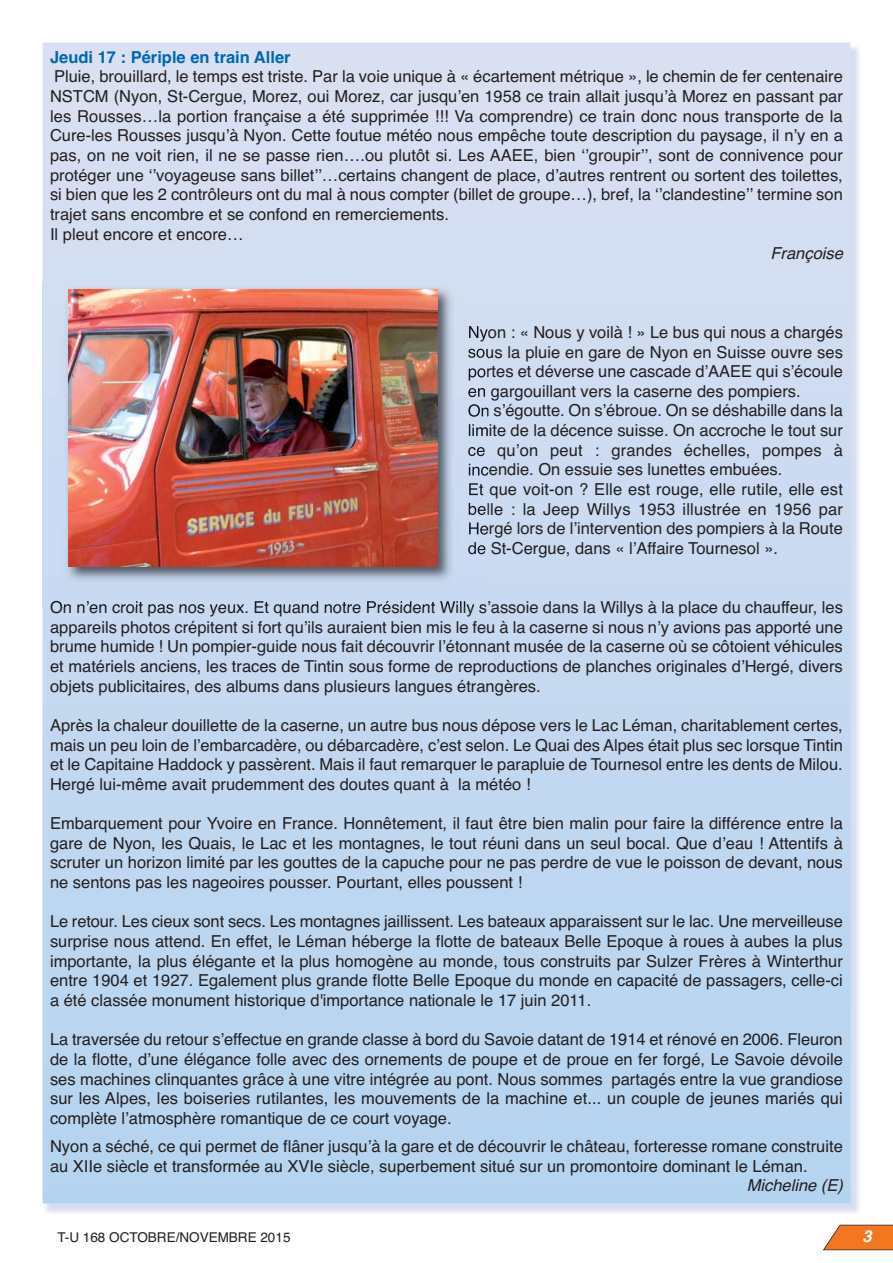
<style>
.page{position:relative;width:893px;height:1263px;background:#fff}
.page>*{position:absolute;margin:0;border:0;box-sizing:border-box;transform-origin:0 0}
.t1{font:16.5px/19.6px "Helvetica";color:#231f20;text-align:justify}
.t2{font:700 16.5px "Helvetica";color:#0066b3}
.t3{font:italic 16.5px "Helvetica";color:#231f20}
.t4{font:italic 700 16.5px "Helvetica";color:#fff}
.t5{font:13.5px "Helvetica";color:#231f20}
</style>
<div class="page">
<svg style="left:823px;top:1225px;width:70px;height:25px"></svg>
<img style="left:42px;top:42px;width:817px;height:1171px">
<img style="left:43px;top:43px;width:807px;height:1160px">
<img style="left:42px;top:282px;width:445px;height:324px">
<img style="left:469px;top:326px;width:18px;height:15px">
<img style="left:468px;top:346px;width:19px;height:15px">
<img style="left:469px;top:365px;width:18px;height:16px">
<img style="left:468px;top:385px;width:19px;height:15px">
<img style="left:468px;top:404px;width:19px;height:16px">
<img style="left:469px;top:424px;width:18px;height:12px">
<img style="left:468px;top:444px;width:19px;height:15px">
<img style="left:469px;top:463px;width:18px;height:13px">
<img style="left:469px;top:483px;width:18px;height:15px">
<img style="left:469px;top:503px;width:18px;height:15px">
<img style="left:469px;top:522px;width:18px;height:16px">
<img style="left:468px;top:542px;width:19px;height:16px">
<img style="left:51px;top:601px;width:112px;height:5px">
<img style="left:69px;top:289px;width:368px;height:277px">
<p class="t2" style="left:50px;top:51px;width:242px">Jeudi 17 : Périple en train Aller</p>
<p class="t1" style="left:50px;top:68px;width:794px;text-align:left">Pluie, brouillard, le temps est triste. Par la voie unique à « écartement métrique », le chemin de fer centenaire NSTCM (Nyon, St-Cergue, Morez, oui Morez, car jusquʼen 1958 ce train allait jusquʼà Morez en passant par les Rousses…la portion française a été supprimée !!! Va comprendre) ce train donc nous transporte de la Cure-les Rousses jusquʼà Nyon. Cette foutue météo nous empêche toute description du paysage, il nʼy en a pas, on ne voit rien, il ne se passe rien….ou plutôt si. Les AAEE, bien ʻʼgroupirʼʼ, sont de connivence pour protéger une ʻʼvoyageuse sans billetʼʼ…certains changent de place, dʼautres rentrent ou sortent des toilettes, si bien que les 2 contrôleurs ont du mal à nous compter (billet de groupe…), bref, la ʻʼclandestineʼʼ termine son trajet sans encombre et se confond en remerciements.<br>Il pleut encore et encore…</p>
<p class="t3" style="left:770px;top:247px;width:77px">Françoise</p>
<p class="t1" style="left:468px;top:324px;width:377px;text-align:left">Nyon : « Nous y voilà ! » Le bus qui nous a chargés sous la pluie en gare de Nyon en Suisse ouvre ses portes et déverse une cascade dʼAAEE qui sʼécoule en gargouillant vers la caserne des pompiers.<br>On sʼégoutte. On sʼébroue. On se déshabille dans la limite de la décence suisse. On accroche le tout sur ce quʼon peut : grandes échelles, pompes à incendie. On essuie ses lunettes embuées.<br>Et que voit-on ? Elle est rouge, elle rutile, elle est belle : la Jeep Willys 1953 illustrée en 1956 par Hergé lors de lʼintervention des pompiers à la Route de St-Cergue, dans « lʼAffaire Tournesol ».</p>
<p class="t1" style="left:50px;top:599px;width:794px">On nʼen croit pas nos yeux. Et quand notre Président Willy sʼassoie dans la Willys à la place du chauffeur, les appareils photos crépitent si fort quʼils auraient bien mis le feu à la caserne si nous nʼy avions pas apporté une brume humide ! Un pompier-guide nous fait découvrir lʼétonnant musée de la caserne où se côtoient véhicules et matériels anciens, les traces de Tintin sous forme de reproductions de planches originales dʼHergé, divers objets publicitaires, des albums dans plusieurs langues étrangères.</p>
<p class="t1" style="left:50px;top:717px;width:794px">Après la chaleur douillette de la caserne, un autre bus nous dépose vers le Lac Léman, charitablement certes, mais un peu loin de lʼembarcadère, ou débarcadère, cʼest selon. Le Quai des Alpes était plus sec lorsque Tintin et le Capitaine Haddock y passèrent. Mais il faut remarquer le parapluie de Tournesol entre les dents de Milou.<br>Hergé lui-même avait prudemment des doutes quant à la météo !</p>
<p class="t1" style="left:50px;top:815px;width:794px">Embarquement pour Yvoire en France. Honnêtement, il faut être bien malin pour faire la différence entre la gare de Nyon, les Quais, le Lac et les montagnes, le tout réuni dans un seul bocal. Que dʼeau ! Attentifs à scruter un horizon limité par les gouttes de la capuche pour ne pas perdre de vue le poisson de devant, nous ne sentons pas les nageoires pousser. Pourtant, elles poussent !</p>
<p class="t1" style="left:50px;top:913px;width:794px">Le retour. Les cieux sont secs. Les montagnes jaillissent. Les bateaux apparaissent sur le lac. Une merveilleuse surprise nous attend. En effet, le Léman héberge la flotte de bateaux Belle Epoque à roues à aubes la plus importante, la plus élégante et la plus homogène au monde, tous construits par Sulzer Frères à Winterthur entre 1904 et 1927. Egalement plus grande flotte Belle Epoque du monde en capacité de passagers, celle-ci a été classée monument historique d'importance nationale le 17 juin 2011.</p>
<p class="t1" style="left:50px;top:1031px;width:794px">La traversée du retour sʼeffectue en grande classe à bord du Savoie datant de 1914 et rénové en 2006. Fleuron de la flotte, dʼune élégance folle avec des ornements de poupe et de proue en fer forgé, Le Savoie dévoile ses machines clinquantes grâce à une vitre intégrée au pont. Nous sommes partagés entre la vue grandiose sur les Alpes, les boiseries rutilantes, les mouvements de la machine et... un couple de jeunes mariés qui complète lʼatmosphère romantique de ce court voyage.</p>
<p class="t1" style="left:50px;top:1138px;width:794px">Nyon a séché, ce qui permet de flâner jusquʼà la gare et de découvrir le château, forteresse romane construite au XIIe siècle et transformée au XVIe siècle, superbement situé sur un promontoire dominant le Léman.</p>
<p class="t3" style="left:747px;top:1179px;width:101px">Micheline (E)</p>
<p class="t5" style="left:57px;top:1232px;width:235px">T-U 168 OCTOBRE/NOVEMBRE 2015</p>
<p class="t4" style="left:862px;top:1230px;width:14px">3</p>
</div>
